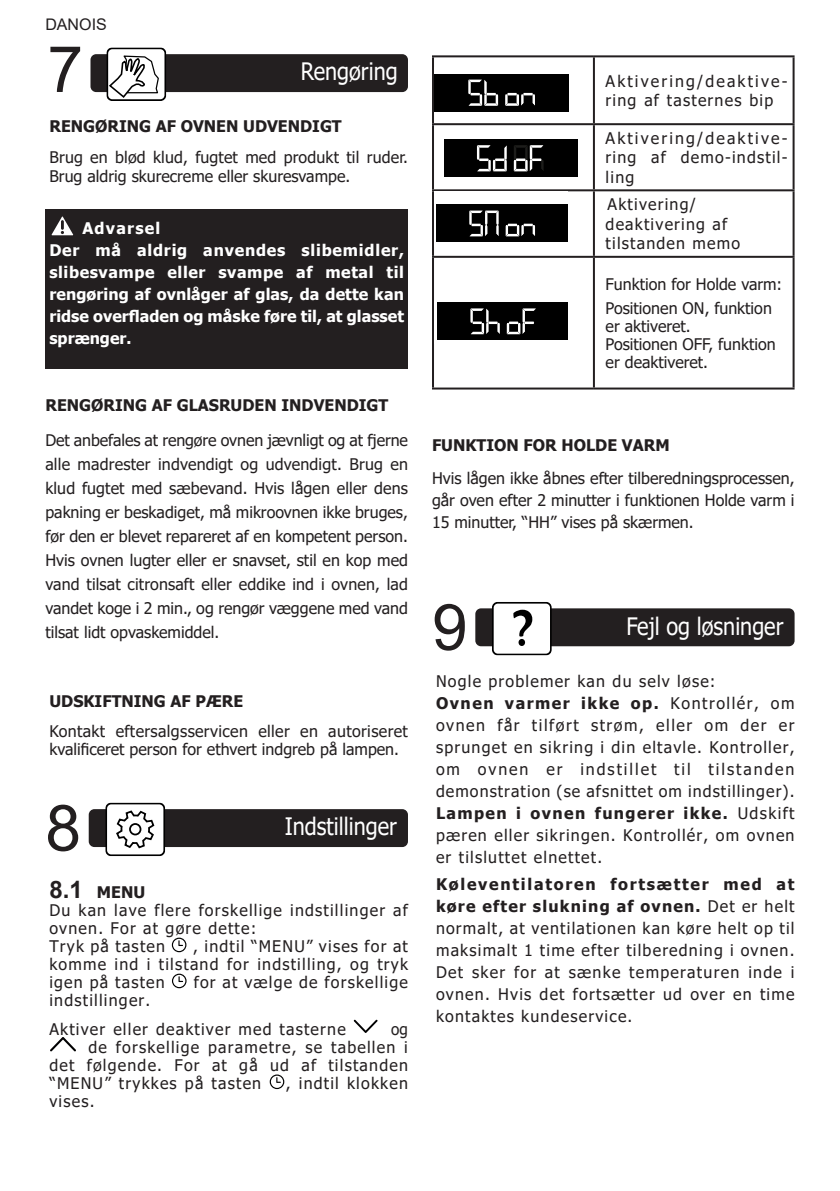
<style>
.page{position:relative;width:840px;height:1191px;background:#fff}
.page>*{position:absolute;margin:0;border:0;box-sizing:border-box;transform-origin:0 0}
.t1{font:64px "Arial";color:#231f20}
.t2{font:24px "Tahoma";color:#fff;scale:.9 1}
.t3{font:16px/22px "Tahoma";letter-spacing:.075em;color:#231f20;text-align:justify}
.t4{font:16px/18px "Tahoma";color:#231f20}
.t5{font:700 16px/22px "Tahoma";color:#fff;text-align:justify}
.t6{font:700 16px "Tahoma";color:#231f20}
.t7{font:16px/18px "Tahoma";letter-spacing:.02em;color:#231f20}
.t8{font:16px/19.2px "Tahoma";letter-spacing:.135em;color:#231f20}
.t9{font:700 16px "Tahoma";letter-spacing:.075em;color:#fff}
.t10{font:16px "Arial";color:#231f20}
.t11{font:16px "Tahoma";letter-spacing:.075em;color:#231f20;scale:.95 1}
.s1{font-family:"Arial";font-size:24px}
.s2{font-weight:700}
</style>
<div class="page">
<div style="left:475px;top:608px;width:319px;height:38px;background:#231f20;border-radius:6px"></div>
<svg style="left:491px;top:602px;width:60px;height:53px"></svg>
<svg style="left:434px;top:57px;width:358px;height:330px"></svg>
<hr style="left:432px;top:55px;width:161px;height:2px;background:#231f20">
<hr style="left:432px;top:57px;width:2px;height:66px;background:#231f20">
<hr style="left:593px;top:55px;width:201px;height:2px;background:#231f20">
<hr style="left:592px;top:57px;width:2px;height:66px;background:#231f20">
<hr style="left:792px;top:57px;width:2px;height:66px;background:#231f20">
<hr style="left:432px;top:123px;width:161px;height:2px;background:#231f20">
<hr style="left:432px;top:125px;width:2px;height:64px;background:#231f20">
<hr style="left:593px;top:123px;width:201px;height:2px;background:#231f20">
<hr style="left:592px;top:125px;width:2px;height:64px;background:#231f20">
<hr style="left:792px;top:125px;width:2px;height:64px;background:#231f20">
<hr style="left:432px;top:189px;width:161px;height:2px;background:#231f20">
<hr style="left:432px;top:191px;width:2px;height:65px;background:#231f20">
<hr style="left:593px;top:189px;width:201px;height:2px;background:#231f20">
<hr style="left:592px;top:191px;width:2px;height:65px;background:#231f20">
<hr style="left:792px;top:191px;width:2px;height:65px;background:#231f20">
<hr style="left:432px;top:256px;width:161px;height:2px;background:#231f20">
<hr style="left:432px;top:258px;width:2px;height:129px;background:#231f20">
<hr style="left:593px;top:256px;width:201px;height:2px;background:#231f20">
<hr style="left:592px;top:258px;width:2px;height:129px;background:#231f20">
<hr style="left:792px;top:258px;width:2px;height:129px;background:#231f20">
<hr style="left:432px;top:387px;width:161px;height:2px;background:#231f20">
<hr style="left:593px;top:387px;width:201px;height:2px;background:#231f20">
<div style="left:434px;top:67px;width:134px;height:46px;background:#fff"></div>
<div style="left:434px;top:74px;width:134px;height:38px;background:#000"></div>
<svg style="left:468px;top:80px;width:66px;height:26px"></svg>
<div style="left:444px;top:136px;width:133px;height:42px;background:#fff"></div>
<div style="left:444px;top:139px;width:133px;height:38px;background:#000"></div>
<svg style="left:476px;top:145px;width:67px;height:26px"></svg>
<div style="left:434px;top:191px;width:133px;height:56px;background:#fff"></div>
<div style="left:436px;top:205px;width:131px;height:37px;background:#000"></div>
<svg style="left:469px;top:210px;width:65px;height:26px"></svg>
<div style="left:434px;top:301px;width:133px;height:43px;background:#fff"></div>
<div style="left:437px;top:302px;width:130px;height:38px;background:#000"></div>
<svg style="left:470px;top:308px;width:66px;height:26px"></svg>
<svg style="left:172px;top:937px;width:14px;height:15px"></svg>
<svg style="left:172px;top:973px;width:14px;height:15px"></svg>
<svg style="left:353px;top:1019px;width:24px;height:14px"></svg>
<svg style="left:50px;top:1037px;width:26px;height:14px"></svg>
<svg style="left:269px;top:1074px;width:15px;height:15px"></svg>
<div style="left:89px;top:809px;width:319px;height:38px;background:#231f20;border-radius:6px"></div>
<svg style="left:105px;top:802px;width:60px;height:54px"></svg>
<div style="left:130px;top:824px;width:10px;height:10px;background:#fff;border-radius:50%"></div>
<div style="left:129px;top:823px;width:12px;height:12px;border:2px solid #000;border-radius:50%"></div>
<div style="left:90px;top:54px;width:318px;height:38px;background:#231f20;border-radius:6px"></div>
<svg style="left:106px;top:47px;width:60px;height:54px"></svg>
<div style="left:45px;top:209px;width:363px;height:160px;background:#231f20"></div>
<svg style="left:51px;top:234px;width:23px;height:2px"></svg>
<svg style="left:52px;top:216px;width:21px;height:19px"></svg>
<p class="t10" style="left:45px;top:13px;width:63px">DANOIS</p>
<p class="t1" style="left:47px;top:25px;width:37px">7</p>
<p class="t2" style="left:300px;top:55px;width:109px">Rengøring</p>
<p class="t6" style="left:49px;top:115px;width:294px">RENGØRING AF OVNEN UDVENDIGT</p>
<p class="t4" style="left:49px;top:148px;width:360px;line-height:19.2px">Brug en blød klud, fugtet med produkt til ruder.<br>Brug aldrig skurecreme eller skuresvampe.</p>
<p class="t9" style="left:82px;top:217px;width:79px">Advarsel</p>
<p class="t5" style="left:49px;top:240px;width:356px">Der må aldrig anvendes slibemidler, slibesvampe eller svampe af metal til rengøring af ovnlåger af glas, da dette kan ridse overfladen og måske føre til, at glasset sprænger.</p>
<p class="t6" style="left:45px;top:394px;width:344px">RENGØRING AF GLASRUDEN INDVENDIGT</p>
<p class="t3" style="left:45px;top:429px;width:364px;line-height:24px">Det anbefales at rengøre ovnen jævnligt og at fjerne alle madrester indvendigt og udvendigt. Brug en klud fugtet med sæbevand. Hvis lågen eller dens pakning er beskadiget, må mikroovnen ikke bruges, før den er blevet repareret af en kompetent person.<br>Hvis ovnen lugter eller er snavset, stil en kop med vand tilsat citronsaft eller eddike ind i ovnen, lad vandet koge i 2 min., og rengør væggene med vand tilsat lidt opvaskemiddel.</p>
<p class="t6" style="left:49px;top:690px;width:195px">UDSKIFTNING AF PÆRE</p>
<p class="t7" style="left:49px;top:722px;width:360px">Kontakt eftersalgsservicen eller en autoriseret kvalificeret person for ethvert indgreb på lampen.</p>
<p class="t1" style="left:45px;top:784px;width:37px">8</p>
<p class="t2" style="left:285px;top:810px;width:126px">Indstillinger</p>
<p class="t6" style="left:49px;top:881px;width:97px"><span class="s1">8.1</span> MENU</p>
<p class="t3" style="left:49px;top:902px;width:360px;line-height:18px">Du kan lave flere forskellige indstillinger af ovnen. For at gøre dette:</p>
<p class="t3" style="left:49px;top:936px;width:117px">Tryk på tasten</p>
<p class="t3" style="left:49px;top:938px;width:360px;line-height:18px;text-indent:144px">, indtil “MENU” vises for at komme ind i tilstand for indstilling, og tryk igen på tasten</p>
<p class="t3" style="left:194px;top:972px;width:215px">for at vælge de forskellige</p>
<p class="t3" style="left:49px;top:990px;width:102px">indstillinger.</p>
<p class="t3" style="left:49px;top:1019px;width:298px">Aktiver eller deaktiver med tasterne</p>
<p class="t11" style="left:391px;top:1018px;width:19px">og</p>
<p class="t3" style="left:88px;top:1037px;width:321px">de forskellige parametre, se tabellen i</p>
<p class="t3" style="left:49px;top:1055px;width:360px">det følgende. For at gå ud af tilstanden</p>
<p class="t3" style="left:49px;top:1073px;width:213px">“MENU” trykkes på tasten</p>
<p class="t3" style="left:285px;top:1073px;width:124px">, indtil klokken</p>
<p class="t3" style="left:49px;top:1091px;width:47px">vises.</p>
<p class="t8" style="left:605px;top:72px;width:183px">Aktivering/deaktive&shy;ring af tasternes bip</p>
<p class="t3" style="left:605px;top:130px;width:183px;line-height:19.2px">Aktivering/deaktive&shy;ring af demo-indstil&shy;ling</p>
<p class="t3" style="left:605px;top:196px;width:136px;line-height:19.2px;text-align:left">Aktivering/ deaktivering af tilstanden memo</p>
<p class="t4" style="left:605px;top:276px;width:178px">Funktion for Holde varm:</p>
<p class="t4" style="left:605px;top:300px;width:168px">Positionen ON, funktion er aktiveret.</p>
<p class="t4" style="left:605px;top:336px;width:171px">Positionen OFF, funktion er deaktiveret.</p>
<p class="t6" style="left:432px;top:433px;width:239px">FUNKTION FOR HOLDE VARM</p>
<p class="t3" style="left:432px;top:468px;width:364px">Hvis lågen ikke åbnes efter tilberedningsprocessen, går oven efter 2 minutter i funktionen Holde varm i 15 minutter, “HH” vises på skærmen.</p>
<p class="t1" style="left:432px;top:583px;width:37px">9</p>
<p class="t2" style="left:626px;top:610px;width:176px">Fejl og løsninger</p>
<p class="t3" style="left:436px;top:670px;width:281px">Nogle problemer kan du selv løse:</p>
<p class="t3" style="left:436px;top:692px;width:360px"><span class="s2">Ovnen varmer ikke op.</span> Kontrollér, om ovnen får tilført strøm, eller om der er sprunget en sikring i din eltavle. Kontroller, om ovnen er indstillet til tilstanden demonstration (se afsnittet om indstillinger).</p>
<p class="t3" style="left:436px;top:802px;width:360px"><span class="s2">Lampen i ovnen fungerer ikke.</span> Udskift pæren eller sikringen. Kontrollér, om ovnen er tilsluttet elnettet.</p>
<p class="t3" style="left:436px;top:874px;width:360px"><span class="s2">Køleventilatoren fortsætter med at køre efter slukning af ovnen.</span> Det er helt normalt, at ventilationen kan køre helt op til maksimalt 1 time efter tilberedning i ovnen.<br>Det sker for at sænke temperaturen inde i ovnen. Hvis det fortsætter ud over en time kontaktes kundeservice.</p>
</div>
